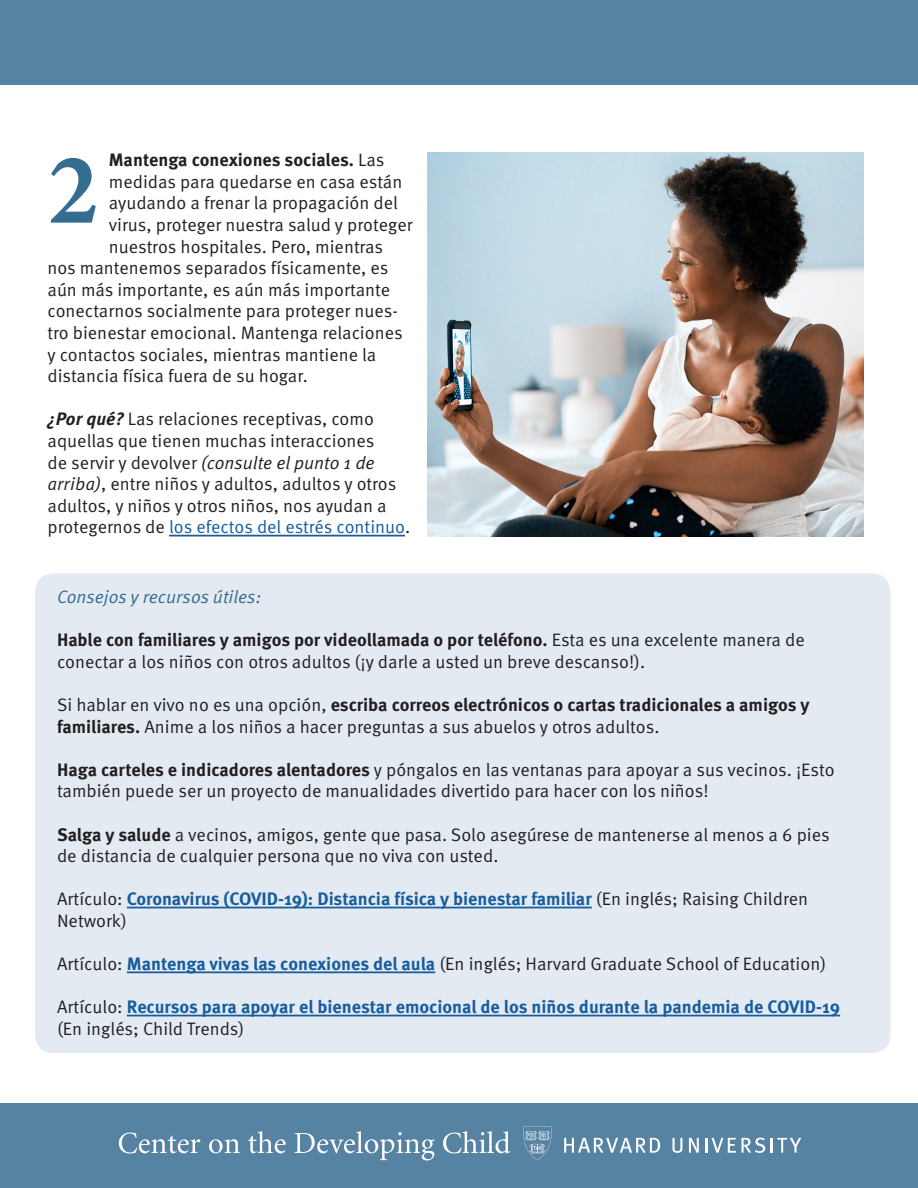
<style>
.page{position:relative;width:918px;height:1188px;background:#fff}
.page>*{position:absolute;margin:0;border:0;box-sizing:border-box;transform-origin:0 0}
.t1{font:700 102px "Minion Pro";color:#356d90}
.t2{font:18px/21.6px "Meta OT Norm";color:#231f20}
.t3{font:700 18px/21.6px "Meta OT";color:#175d9e}
.t4{font:700 18px "Meta OT";color:#231f20}
.t5{font:18px "Meta OT Norm Ita";color:#356d90}
.s1{font-family:"Meta OT Norm";font-weight:400}
.s2{font-family:"Meta OT";font-weight:700;font-style:italic}
.s3{font-family:"Meta OT Norm Ita"}
.s4{color:#175d9e}
.s5{font-family:"Meta OT";font-weight:700}
.s6{font-family:"Meta OT Norm";font-weight:400;color:#231f20}
.s7{font-family:"Meta OT";font-weight:700;color:#175d9e}
</style>
<div class="page">
<div style="left:35px;top:573px;width:855px;height:480px;background:#e3eaf1;border-radius:18px"></div>
<hr style="left:127px;top:907px;width:465px;height:1px;background:#175d9e">
<hr style="left:127px;top:971px;width:308px;height:2px;background:#175d9e">
<hr style="left:127px;top:1015px;width:713px;height:1px;background:#175d9e">
<hr style="left:169px;top:535px;width:236px;height:1px;background:#175d9e">
<div style="left:0;top:1104px;width:918px;height:84px;background:#5783a3"></div>
<div style="left:0;top:0;width:918px;height:84px;background:#5783a3"></div>
<svg style="left:524px;top:1131px;width:27px;height:29px"></svg>
<svg style="left:119px;top:1133px;width:81px;height:21px"></svg>
<svg style="left:209px;top:1139px;width:31px;height:14px"></svg>
<svg style="left:248px;top:1131px;width:38px;height:22px"></svg>
<svg style="left:295px;top:1131px;width:140px;height:29px"></svg>
<svg style="left:443px;top:1131px;width:67px;height:23px"></svg>
<svg style="left:564px;top:1138px;width:96px;height:15px"></svg>
<svg style="left:672px;top:1138px;width:10px;height:15px"></svg>
<svg style="left:689px;top:1138px;width:10px;height:15px"></svg>
<svg style="left:705px;top:1138px;width:31px;height:15px"></svg>
<svg style="left:742px;top:1138px;width:23px;height:15px"></svg>
<svg style="left:771px;top:1138px;width:30px;height:15px"></svg>
<img style="left:428px;top:152px;width:436px;height:385px">
<p class="t1" style="left:48px;top:118px;width:52px">2</p>
<p class="t4" style="left:109px;top:149px;width:277px">Mantenga conexiones sociales. <span class="s1">Las</span></p>
<p class="t2" style="left:109px;top:171px;width:295px">medidas para quedarse en casa están</p>
<p class="t2" style="left:109px;top:193px;width:291px">ayudando a frenar la propagación del</p>
<p class="t2" style="left:109px;top:214px;width:305px">virus, proteger nuestra salud y proteger</p>
<p class="t2" style="left:109px;top:236px;width:276px">nuestros hospitales. Pero, mientras</p>
<p class="t2" style="left:48px;top:257px;width:342px">nos mantenemos separados físicamente, es</p>
<p class="t2" style="left:48px;top:279px;width:344px">aún más importante, es aún más importante</p>
<p class="t2" style="left:48px;top:301px;width:352px">conectarnos socialmente para proteger nues-</p>
<p class="t2" style="left:48px;top:322px;width:357px">tro bienestar emocional. Mantenga relaciones</p>
<p class="t2" style="left:48px;top:344px;width:330px">y contactos sociales, mientras mantiene la</p>
<p class="t2" style="left:48px;top:365px;width:262px">distancia física fuera de su hogar.</p>
<p class="t2" style="left:48px;top:409px;width:364px"><span class="s2">¿Por qué?</span> Las relaciones receptivas, como aquellas que tienen muchas interacciones<br>de servir y devolver <span class="s3">(consulte el punto 1 de arriba)</span>, entre niños y adultos, adultos y otros adultos, y niños y otros niños, nos ayudan a protegernos de <span class="s4">los efectos del estrés continuo</span>.</p>
<p class="t5" style="left:57px;top:586px;width:206px">Consejos y recursos útiles:</p>
<p class="t2" style="left:57px;top:629px;width:749px"><span class="s5">Hable con familiares y amigos por videollamada o por teléfono.</span> Esta es una excelente manera de conectar a los niños con otros adultos (¡y darle a usted un breve descanso!).</p>
<p class="t2" style="left:57px;top:694px;width:754px">Si hablar en vivo no es una opción, <span class="s5">escriba correos electrónicos o cartas tradicionales a amigos y familiares.</span> Anime a los niños a hacer preguntas a sus abuelos y otros adultos.</p>
<p class="t2" style="left:57px;top:759px;width:779px"><span class="s5">Haga carteles e indicadores alentadores</span> y póngalos en las ventanas para apoyar a sus vecinos. ¡Esto también puede ser un proyecto de manualidades divertido para hacer con los niños!</p>
<p class="t2" style="left:57px;top:824px;width:774px"><span class="s5">Salga y salude</span> a vecinos, amigos, gente que pasa. Solo asegúrese de mantenerse al menos a 6 pies de distancia de cualquier persona que no viva con usted.</p>
<p class="t3" style="left:57px;top:889px;width:753px"><span class="s6">Artículo:</span> Coronavirus (COVID-19): Distancia física y bienestar familiar <span class="s6">(En inglés; Raising Children<br>Network)</span></p>
<p class="t2" style="left:57px;top:953px;width:771px">Artículo: <span class="s7">Mantenga vivas las conexiones del aula</span> (En inglés; Harvard Graduate School of Education)</p>
<p class="t3" style="left:57px;top:997px;width:785px"><span class="s6">Artículo:</span> Recursos para apoyar el bienestar emocional de los niños durante la pandemia de COVID-19 <span class="s6">(En inglés; Child Trends)</span></p>
</div>
